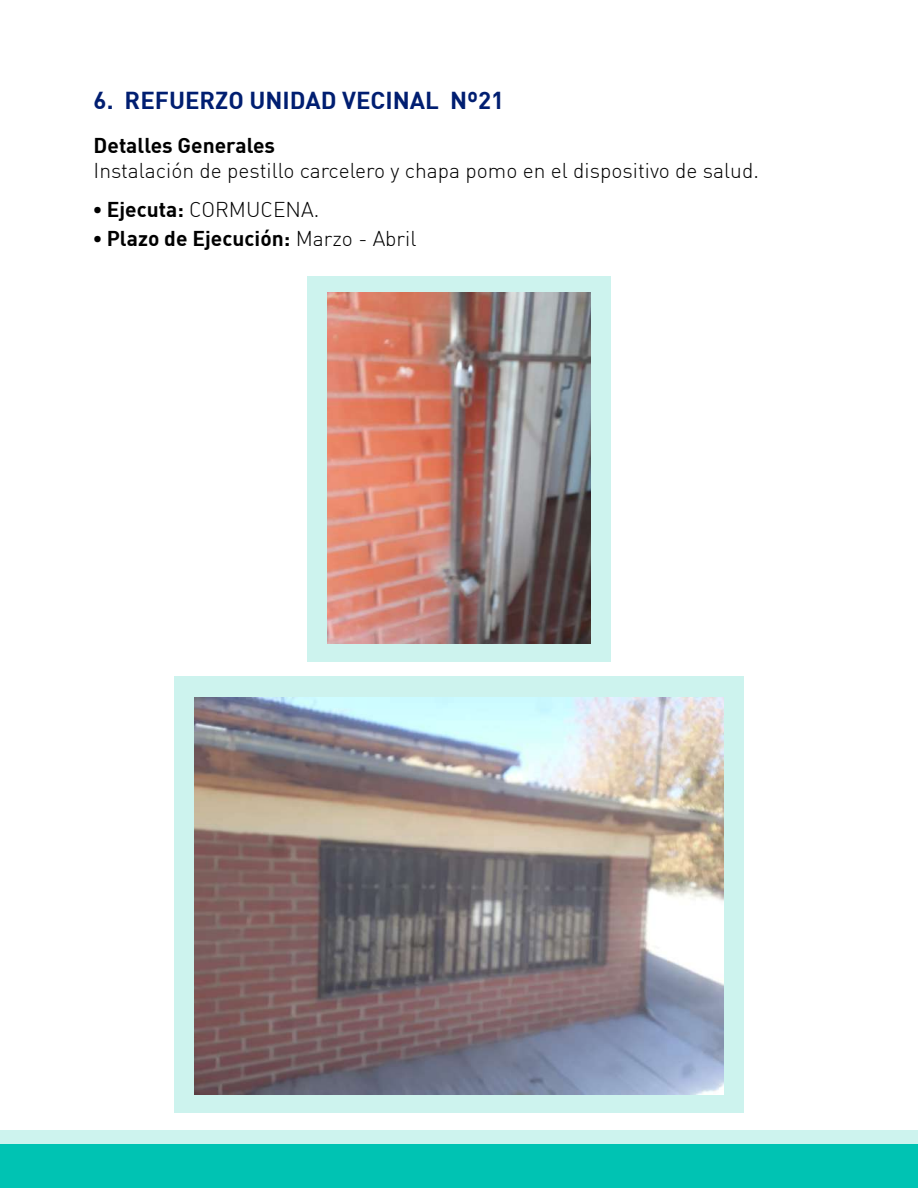
<style>
.page{position:relative;width:918px;height:1188px;background:#fff}
.page>*{position:absolute;margin:0;border:0;box-sizing:border-box;transform-origin:0 0}
.t1{font:700 24px "DIN";color:#001e71}
.t2{font:21px/39px "DIN Light Alternate";color:#000}
.t3{font:700 21px "DIN";color:#000}
.s1{font-family:"Montserrat";font-weight:900;font-size:24px}
.s2{font-family:"DIN";font-weight:700}
.s3{font-family:"DIN Light Alternate";font-weight:400}
</style>
<div class="page">
<div style="left:0;top:1130px;width:918px;height:50px;background:#cdf3ee"></div>
<div style="left:0;top:1144px;width:918px;height:44px;background:#00c3b3"></div>
<div style="left:307px;top:276px;width:304px;height:386px;background:#cdf3ee"></div>
<div style="left:174px;top:676px;width:570px;height:436px;background:#cdf3ee"></div>
<img style="left:194px;top:697px;width:530px;height:397px">
<img style="left:327px;top:293px;width:264px;height:351px">
<p class="t1" style="left:94px;top:84px;width:412px">6. REFUERZO UNIDAD VECINAL Nº21</p>
<p class="t3" style="left:94px;top:132px;width:183px">Detalles Generales</p>
<p class="t2" style="left:94px;top:151px;width:667px">Instalación de pestillo carcelero y chapa pomo en el dispositivo de salud. <span class="s1">·</span> <span class="s2">Ejecuta:</span> CORMUCENA.</p>
<p class="t3" style="left:94px;top:225px;width:324px"><span class="s1">·</span> Plazo de Ejecución: <span class="s3">Marzo - Abril</span></p>
</div>
